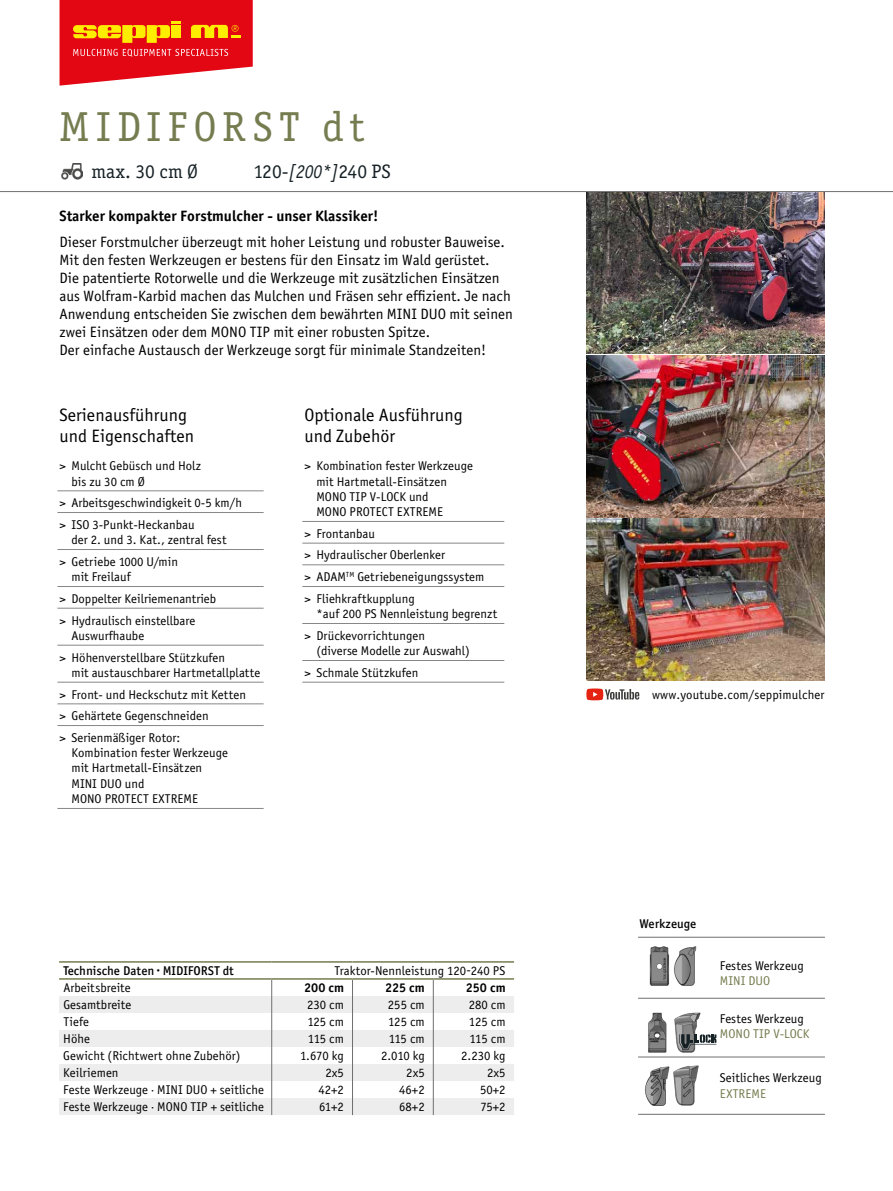
<style>
.page{position:relative;width:893px;height:1191px;background:#fff}
.page>*{position:absolute;margin:0;border:0;box-sizing:border-box;transform-origin:0 0}
.t1{font:42px "Officina Serif ITC";letter-spacing:.155em;color:#757c4f}
.t2{font:19.5px "Officina Serif ITC";color:#162125}
.t3{font:18px/21.6px "Officina Sans Book ITC";color:#000}
.t4{font:15px/18px "Officina Sans Book ITC";color:#000}
.t5{font:15px "Officina Sans Bold ITC";color:#000}
.t6{font:12.75px/15.3px "Officina Sans Book ITC";color:#000}
.t7{font:12.75px "Officina Sans Medium ITC";color:#000}
.t8{font:12.75px "Officina Sans Book ITC";color:#757c4f}
.t9{font:12.75px "Officina Sans Bold ITC";color:#000}
.s1{font-style:italic}
</style>
<div class="page">
<svg style="left:60px;top:0;width:193px;height:86px;background:#e93f30"></svg>
<hr style="left:0;top:191px;width:893px;height:1px;background:#706f6f">
<img style="left:586px;top:192px;width:239px;height:325px">
<img style="left:586px;top:519px;width:239px;height:161px">
<hr style="left:638px;top:1056px;width:187px;height:1px;background:#706f6f">
<hr style="left:638px;top:998px;width:187px;height:1px;background:#706f6f">
<hr style="left:638px;top:1114px;width:187px;height:1px;background:#706f6f">
<hr style="left:638px;top:937px;width:187px;height:1px;background:#706f6f">
<img style="left:649px;top:946px;width:48px;height:40px">
<img style="left:648px;top:1012px;width:53px;height:41px">
<img style="left:675px;top:1065px;width:24px;height:41px">
<svg style="left:586px;top:688px;width:53px;height:12px"></svg>
<img style="left:645px;top:1066px;width:30px;height:40px">
<svg style="left:679px;top:1034px;width:37px;height:16px"></svg>
<img style="left:62px;top:163px;width:21px;height:16px">
<hr style="left:57px;top:490px;width:207px;height:1px;background:#878787">
<hr style="left:57px;top:512px;width:207px;height:1px;background:#878787">
<hr style="left:57px;top:549px;width:207px;height:1px;background:#878787">
<hr style="left:57px;top:586px;width:207px;height:1px;background:#878787">
<hr style="left:57px;top:608px;width:207px;height:1px;background:#878787">
<hr style="left:57px;top:645px;width:207px;height:1px;background:#878787">
<hr style="left:57px;top:682px;width:207px;height:1px;background:#878787">
<hr style="left:57px;top:703px;width:207px;height:1px;background:#878787">
<hr style="left:57px;top:725px;width:207px;height:1px;background:#878787">
<hr style="left:57px;top:808px;width:207px;height:1px;background:#878787">
<hr style="left:302px;top:521px;width:202px;height:1px;background:#878787">
<hr style="left:302px;top:543px;width:202px;height:1px;background:#878787">
<hr style="left:302px;top:564px;width:202px;height:1px;background:#878787">
<hr style="left:302px;top:586px;width:202px;height:1px;background:#878787">
<hr style="left:302px;top:623px;width:202px;height:1px;background:#878787">
<hr style="left:302px;top:660px;width:202px;height:1px;background:#878787">
<hr style="left:302px;top:682px;width:202px;height:1px;background:#878787">
<svg style="left:59px;top:996px;width:455px;height:119px;fill:#ededed"></svg>
<svg style="left:271px;top:979px;width:1px;height:136px"></svg>
<svg style="left:352px;top:979px;width:1px;height:136px"></svg>
<svg style="left:433px;top:979px;width:1px;height:136px"></svg>
<hr style="left:59px;top:961px;width:213px;height:1px;background:#757c4f">
<hr style="left:272px;top:961px;width:80px;height:1px;background:#757c4f">
<hr style="left:352px;top:961px;width:81px;height:1px;background:#757c4f">
<hr style="left:433px;top:961px;width:81px;height:1px;background:#757c4f">
<hr style="left:59px;top:978px;width:213px;height:1px;background:#757c4f">
<hr style="left:272px;top:978px;width:80px;height:1px;background:#757c4f">
<hr style="left:352px;top:978px;width:81px;height:1px;background:#757c4f">
<hr style="left:433px;top:978px;width:81px;height:1px;background:#757c4f">
<h1 class="t1" style="left:60px;top:100px;width:307px">MIDIFORST dt</h1>
<h2 class="t2" style="left:91px;top:159px;width:108px">max. 30 cm Ø</h2>
<h2 class="t2" style="left:253px;top:159px;width:139px">120-<span class="s1">[200*]</span>240 PS</h2>
<p class="t5" style="left:60px;top:205px;width:320px">Starker kompakter Forstmulcher - unser Klassiker!</p>
<p class="t4" style="left:60px;top:232px;width:455px">Dieser Forstmulcher überzeugt mit hoher Leistung und robuster Bauweise.<br>Mit den festen Werkzeugen er bestens für den Einsatz im Wald gerüstet.<br>Die patentierte Rotorwelle und die Werkzeuge mit zusätzlichen Einsätzen aus Wolfram-Karbid machen das Mulchen und Fräsen sehr effizient. Je nach Anwendung entscheiden Sie zwischen dem bewährten MINI DUO mit seinen zwei Einsätzen oder dem MONO TIP mit einer robusten Spitze.<br>Der einfache Austausch der Werkzeuge sorgt für minimale Standzeiten!</p>
<h3 class="t3" style="left:60px;top:403px;width:136px">Serienausführung und Eigenschaften</h3>
<p class="t6" style="left:72px;top:458px;width:131px;text-indent:-12px">&gt; Mulcht Gebüsch und Holz bis zu 30 cm Ø</p>
<p class="t6" style="left:60px;top:491px;width:184px;line-height:21.8px">&gt; Arbeitsgeschwindigkeit 0-5 km/h &gt; ISO 3-Punkt-Heckanbau</p>
<p class="t6" style="left:60px;top:528px;width:168px;line-height:21.8px;text-indent:12px">der 2. und 3. Kat., zentral fest &gt; Getriebe 1000 U/min</p>
<p class="t6" style="left:60px;top:565px;width:158px;line-height:21.6px;text-indent:12px">mit Freilauf<br>&gt; Doppelter Keilriemenantrieb &gt; Hydraulisch einstellbare</p>
<p class="t6" style="left:60px;top:624px;width:167px;line-height:21.8px;text-indent:12px">Auswurfhaube<br>&gt; Höhenverstellbare Stützkufen</p>
<p class="t6" style="left:60px;top:661px;width:203px;line-height:21.6px;text-indent:12px">mit austauschbarer Hartmetallplatte &gt; Front- und Heckschutz mit Ketten<br>&gt; Gehärtete Gegenschneiden<br>&gt; Serienmäßiger Rotor:</p>
<p class="t6" style="left:72px;top:744px;width:158px">Kombination fester Werkzeuge mit Hartmetall-Einsätzen<br>MINI DUO und<br>MONO PROTECT EXTREME</p>
<h3 class="t3" style="left:304px;top:403px;width:160px">Optionale Ausführung und Zubehör</h3>
<p class="t6" style="left:316px;top:458px;width:158px;text-indent:-12px">&gt; Kombination fester Werkzeuge mit Hartmetall-Einsätzen<br>MONO TIP V-LOCK und<br>MONO PROTECT EXTREME</p>
<p class="t6" style="left:304px;top:522px;width:181px;line-height:21.8px">&gt; Frontanbau<br>&gt; Hydraulischer Oberlenker<br>&gt; ADAM<sup>TM</sup> Getriebeneigungssystem &gt; Fliehkraftkupplung</p>
<p class="t6" style="left:304px;top:602px;width:194px;line-height:21.8px;text-indent:12px">*auf 200 PS Nennleistung begrenzt &gt; Drückevorrichtungen</p>
<p class="t6" style="left:304px;top:639px;width:167px;line-height:21.6px;text-indent:12px">(diverse Modelle zur Auswahl) &gt; Schmale Stützkufen</p>
<p class="t7" style="left:63px;top:962px;width:172px">Technische Daten · MIDIFORST dt</p>
<p class="t6" style="left:334px;top:962px;width:173px">Traktor-Nennleistung 120-240 PS</p>
<p class="t6" style="left:63px;top:980px;width:69px">Arbeitsbreite</p>
<p class="t9" style="left:304px;top:979px;width:41px">200 cm</p>
<p class="t9" style="left:385px;top:979px;width:41px">225 cm</p>
<p class="t9" style="left:466px;top:979px;width:41px">250 cm</p>
<p class="t6" style="left:63px;top:996px;width:70px">Gesamtbreite</p>
<p class="t6" style="left:307px;top:996px;width:38px">230 cm</p>
<p class="t6" style="left:388px;top:996px;width:38px">255 cm</p>
<p class="t6" style="left:469px;top:996px;width:38px">280 cm</p>
<p class="t6" style="left:63px;top:1013px;width:27px">Tiefe</p>
<p class="t6" style="left:307px;top:1013px;width:38px">125 cm</p>
<p class="t6" style="left:388px;top:1013px;width:38px">125 cm</p>
<p class="t6" style="left:469px;top:1013px;width:38px">125 cm</p>
<p class="t6" style="left:63px;top:1030px;width:28px">Höhe</p>
<p class="t6" style="left:308px;top:1030px;width:37px">115 cm</p>
<p class="t6" style="left:389px;top:1030px;width:37px">115 cm</p>
<p class="t6" style="left:470px;top:1030px;width:37px">115 cm</p>
<p class="t6" style="left:63px;top:1047px;width:179px">Gewicht (Richtwert ohne Zubehör)</p>
<p class="t6" style="left:300px;top:1047px;width:45px">1.670 kg</p>
<p class="t6" style="left:381px;top:1047px;width:45px">2.010 kg</p>
<p class="t6" style="left:461px;top:1047px;width:46px">2.230 kg</p>
<p class="t6" style="left:63px;top:1064px;width:57px">Keilriemen</p>
<p class="t6" style="left:326px;top:1064px;width:20px">2x5</p>
<p class="t6" style="left:406px;top:1064px;width:20px">2x5</p>
<p class="t6" style="left:487px;top:1064px;width:20px">2x5</p>
<p class="t6" style="left:63px;top:1081px;width:202px">Feste Werkzeuge · MINI DUO + seitliche</p>
<p class="t6" style="left:318px;top:1081px;width:27px">42+2</p>
<p class="t6" style="left:399px;top:1081px;width:27px">46+2</p>
<p class="t6" style="left:480px;top:1081px;width:27px">50+2</p>
<p class="t6" style="left:63px;top:1098px;width:202px">Feste Werkzeuge · MONO TIP + seitliche</p>
<p class="t6" style="left:319px;top:1098px;width:26px">61+2</p>
<p class="t6" style="left:399px;top:1098px;width:27px">68+2</p>
<p class="t6" style="left:480px;top:1098px;width:27px">75+2</p>
<p class="t6" style="left:652px;top:687px;width:174px">www.youtube.com/seppimulcher</p>
<p class="t7" style="left:639px;top:914px;width:59px">Werkzeuge</p>
<p class="t6" style="left:720px;top:957px;width:85px">Festes Werkzeug</p>
<p class="t8" style="left:720px;top:972px;width:52px">MINI DUO</p>
<p class="t6" style="left:720px;top:1011px;width:85px">Festes Werkzeug</p>
<p class="t8" style="left:720px;top:1025px;width:91px">MONO TIP V-LOCK</p>
<p class="t6" style="left:720px;top:1069px;width:103px">Seitliches Werkzeug</p>
<p class="t8" style="left:720px;top:1085px;width:48px">EXTREME</p>
</div>
